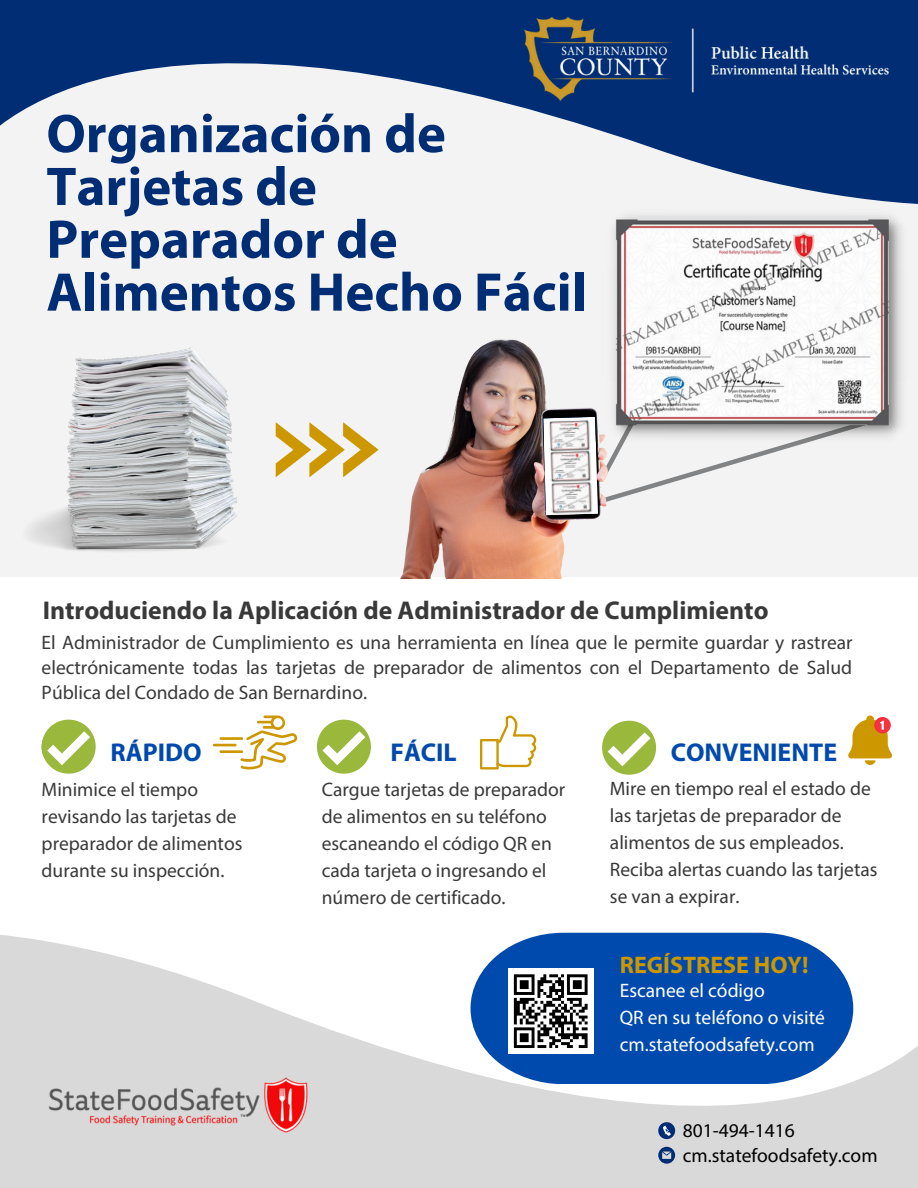
<style>
.page{position:relative;width:918px;height:1188px;background:#fff}
.page>*{position:absolute;margin:0;border:0;box-sizing:border-box;transform-origin:0 0}
.t1{font:700 54.9px/52.8px "Myriad Pro";color:#002d73}
.t2{font:700 25.8px "Myriad Pro";color:#393939}
.t3{font:700 25.8px "Myriad Pro";color:#004aad}
.t4{font:700 24px "Myriad Pro";color:#cd9700}
.t5{font:19.5px/27px "Myriad Pro";color:#393939}
.t6{font:19.5px "Myriad Pro";color:#fff}
.t7{font:19.5px "Myriad Pro";color:#000}
</style>
<div class="page">
<div style="left:0;top:0;width:918px;height:577px;background:#f3f3f4"></div>
<svg style="left:0;top:0;width:918px;height:204px"></svg>
<svg style="left:0;top:932px;width:918px;height:256px;fill:#d9d9d9"></svg>
<img style="left:42px;top:1070px;width:273px;height:71px">
<img style="left:525px;top:18px;width:363px;height:83px">
<svg style="left:658px;top:1147px;width:17px;height:17px"></svg>
<svg style="left:658px;top:1122px;width:17px;height:17px"></svg>
<img style="left:400px;top:339px;width:200px;height:240px">
<img style="left:28px;top:347px;width:209px;height:205px">
<svg style="left:276px;top:422px;width:103px;height:55px"></svg>
<img style="left:613px;top:215px;width:289px;height:220px">
<svg style="left:471px;top:933px;width:382px;height:151px;background:#1e5fb6"></svg>
<div style="left:508px;top:968px;width:85px;height:86px;background:#fff"></div>
<svg style="left:514px;top:974px;width:74px;height:74px"></svg>
<hr style="left:213px;top:744px;width:24px;height:2px;background:#cd9700">
<hr style="left:220px;top:737px;width:23px;height:3px;background:#cd9700">
<hr style="left:220px;top:750px;width:23px;height:3px;background:#cd9700">
<svg style="left:240px;top:716px;width:57px;height:53px"></svg>
<svg style="left:480px;top:715px;width:56px;height:54px"></svg>
<svg style="left:848px;top:716px;width:44px;height:49px"></svg>
<svg style="left:42px;top:720px;width:54px;height:54px"></svg>
<svg style="left:317px;top:720px;width:54px;height:54px"></svg>
<svg style="left:602px;top:721px;width:54px;height:54px"></svg>
<svg style="left:543px;top:407px;width:349px;height:108px"></svg>
<img style="left:549px;top:419px;width:43px;height:35px">
<img style="left:550px;top:450px;width:43px;height:35px">
<img style="left:551px;top:481px;width:44px;height:35px">
<p class="t1" style="left:46px;top:112px;width:542px">Organización de<br>Tarjetas de<br>Preparador de<br>Alimentos Hecho Fácil</p>
<p class="t2" style="left:43px;top:599px;width:727px">Introduciendo la Aplicación de Administrador de Cumplimiento</p>
<p class="t5" style="left:42px;top:632px;width:812px;line-height:24.8px;text-align:justify">El Administrador de Cumplimiento es una herramienta en línea que le permite guardar y rastrear electrónicamente todas las tarjetas de preparador de alimentos con el Departamento de Salud Pública del Condado de San Bernardino.</p>
<p class="t3" style="left:111px;top:742px;width:92px">RÁPIDO</p>
<p class="t5" style="left:42px;top:778px;width:202px">Minimice el tiempo revisando las tarjetas de preparador de alimentos durante su inspección.</p>
<p class="t3" style="left:390px;top:742px;width:68px">FÁCIL</p>
<p class="t5" style="left:322px;top:778px;width:245px">Cargue tarjetas de preparador de alimentos en su teléfono escaneando el código QR en cada tarjeta o ingresando el número de certificado.</p>
<p class="t3" style="left:671px;top:742px;width:168px">CONVENIENTE</p>
<p class="t5" style="left:610px;top:776px;width:269px">Mire en tiempo real el estado de las tarjetas de preparador de alimentos de sus empleados.<br>Reciba alertas cuando las tarjetas se van a expirar.</p>
<p class="t4" style="left:620px;top:955px;width:190px">REGÍSTRESE HOY!</p>
<p class="t6" style="left:620px;top:983px;width:147px">Escanee el código</p>
<p class="t6" style="left:620px;top:1010px;width:207px">QR en su teléfono o visité</p>
<p class="t6" style="left:620px;top:1037px;width:196px">cm.statefoodsafety.com</p>
<p class="t7" style="left:683px;top:1123px;width:113px">801-494-1416</p>
<p class="t7" style="left:683px;top:1148px;width:196px">cm.statefoodsafety.com</p>
</div>
